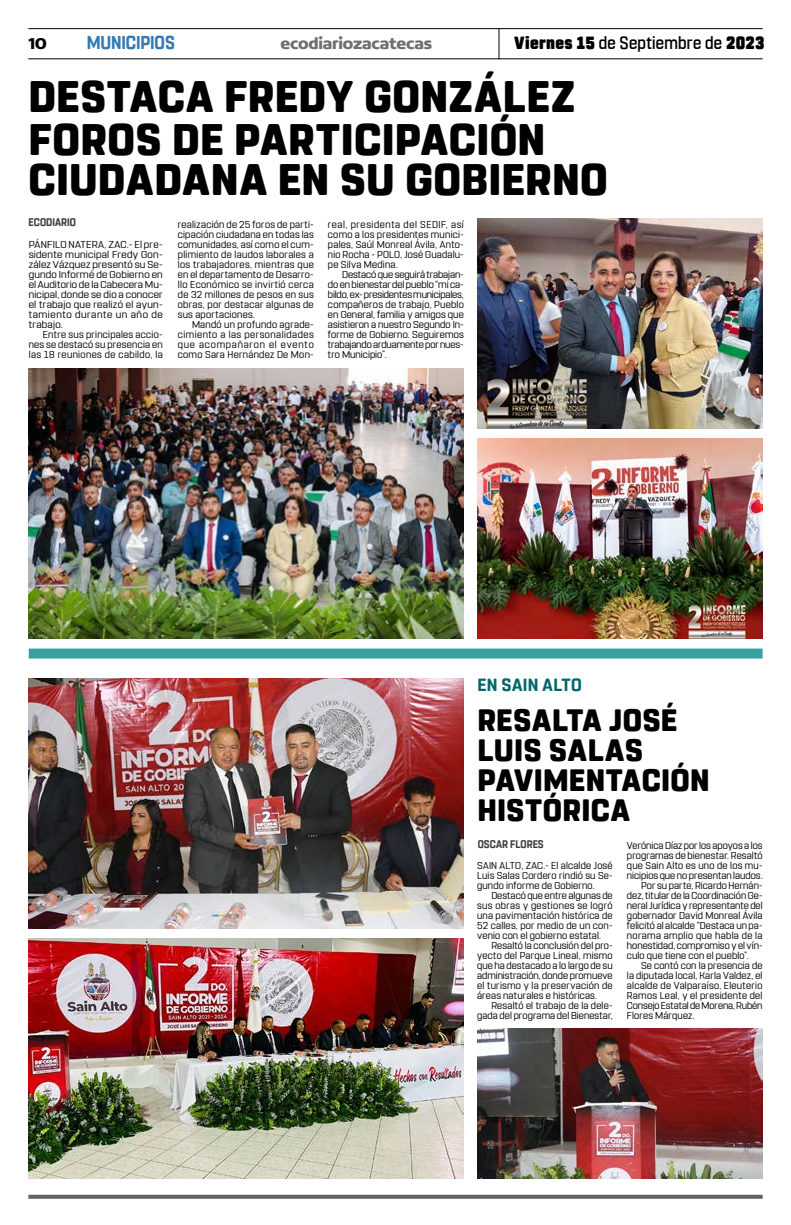
<style>
.page{position:relative;width:791px;height:1225px;background:#fff}
.page>*{position:absolute;margin:0;border:0;box-sizing:border-box;transform-origin:0 0}
.t1{font:800 44px/41.5px "Rohn Rounded";letter-spacing:.01em;color:#000}
.t2{font:800 30.8px/30px "Rohn Rounded";letter-spacing:.01em;color:#000}
.t3{font:700 18.6px "Rohn Rounded";letter-spacing:-.01em;color:#327ab3;scale:.91 1}
.t4{font:500 17.6px "Rohn Rounded";letter-spacing:.015em;color:#000;scale:.91 1}
.t5{font:700 17.6px "Rohn Rounded";letter-spacing:.025em;color:#00666c}
.t6{font:700 16.9px "Concord";letter-spacing:-.01em;color:#706f6f}
.t7{font:700 16.9px "Concord";color:#000}
.t8{font:700 11px "Rohn Rounded";letter-spacing:.005em;color:#3d3d3d;scale:.91 1}
.t9{font:10px/10px "Rohn Rounded";letter-spacing:.02em;color:#000;text-align:justify}
.t10{font:10px/10px "Rohn Rounded";letter-spacing:.02em;color:#000;text-align:justify;scale:1.05 1}
.t11{font:10px "Rohn Rounded";color:#000}
.t12{font:10px "Rohn Rounded";letter-spacing:-.01em;color:#000}
.s1{font-weight:900}
</style>
<div class="page">
<svg style="left:28px;top:1194px;width:735px;height:4px;fill:#616161"></svg>
<hr style="left:28px;top:28px;width:735px;height:1px;background:#000">
<hr style="left:28px;top:58px;width:735px;height:1px;background:#000">
<hr style="left:498px;top:29px;width:1px;height:30px;background:#000">
<div style="left:29px;top:648px;width:733px;height:10px;background:#36a1a1"></div>
<img style="left:28px;top:368px;width:435px;height:270px">
<img style="left:477px;top:218px;width:285px;height:210px">
<img style="left:477px;top:438px;width:286px;height:200px">
<img style="left:28px;top:678px;width:435px;height:250px">
<img style="left:477px;top:1028px;width:285px;height:150px">
<img style="left:28px;top:938px;width:435px;height:240px">
<h3 class="t7" style="left:28px;top:33px;width:20px">10</h3>
<h3 class="t3" style="left:87px;top:32px;width:98px">MUNICIPIOS</h3>
<h3 class="t6" style="left:280px;top:33px;width:153px">ecodiariozacatecas</h3>
<h3 class="t4" style="left:514px;top:33px;width:276px"><span class="s1">Viernes 15</span> de Septiembre de <span class="s1">2023</span></h3>
<h1 class="t1" style="left:28px;top:76px;width:581px">DESTACA FREDY GONZÁLEZ<br>FOROS DE PARTICIPACIÓN<br>CIUDADANA EN SU GOBIERNO</h1>
<p class="t8" style="left:29px;top:216px;width:54px">ECODIARIO</p>
<p class="t9" style="left:178px;top:220px;width:137px">realización de 25 foros de parti&shy;cipación ciudadana en todas las comunidades, así como el cum&shy;plimiento de laudos laborales a los trabajadores, mientras que en el departamento de Desarro&shy;llo Económico se invirtió cerca de 32 millones de pesos en sus obras, por destacar algunas de sus aportaciones.</p>
<p class="t9" style="left:178px;top:320px;width:137px;text-indent:14px">Mandó un profundo agrade&shy;cimiento a las personalidades que acompañaron el evento como Sara Hernández De Mon-</p>
<p class="t10" style="left:29px;top:240px;width:129px">PÁNFILO NATERA, ZAC.- El pre&shy;sidente municipal Fredy Gon&shy;zález Vázquez presentó su Se&shy;gundo Informé de Gobierno en el Auditorio de la Cabecera Mu&shy;nicipal, donde se dio a conocer el trabajo que realizó el ayun&shy;tamiento durante un año de trabajo.</p>
<p class="t9" style="left:29px;top:330px;width:135px;text-indent:14px">Entre sus principales accio&shy;nes se destacó su presencia en las 18 reuniones de cabildo, la</p>
<p class="t9" style="left:328px;top:220px;width:137px">real, presidenta del SEDIF, así como a los presidentes munici&shy;pales, Saúl Monreal Ávila, Anto&shy;nio Rocha - POLO, José Guadalu&shy;pe Silva Medina.</p>
<p class="t9" style="left:328px;top:270px;width:137px;text-indent:14px">Destacó que seguirá trabajan&shy;do en bienestar del pueblo “mi ca&shy;bildo, ex- presidentes municipales, compañeros de trabajo, Pueblo en General, familia y amigos que asistieron a nuestro Segundo In&shy;forme de Gobierno. Seguiremos trabajando arduamente por nues&shy;tro Municipio”.</p>
<h3 class="t5" style="left:477px;top:675px;width:106px">EN SAIN ALTO</h3>
<h2 class="t2" style="left:477px;top:705px;width:234px">RESALTA JOSÉ<br>LUIS SALAS<br>PAVIMENTACIÓN<br>HISTÓRICA</h2>
<p class="t9" style="left:477px;top:860px;width:137px">SAIN ALTO, ZAC.- El alcalde José Luis Salas Cordero rindió su Se&shy;gundo informe de Gobierno.</p>
<p class="t9" style="left:477px;top:890px;width:137px;text-indent:14px">Destacó que entre algunas de sus obras y gestiones se logró una pavimentación histórica de 52 calles, por medio de un con&shy;venio con el gobierno estatal.</p>
<p class="t9" style="left:477px;top:940px;width:137px;text-indent:14px">Resaltó la conclusión del pro&shy;yecto del Parque Lineal, mismo que ha destacado a lo largo de su administración, donde promueve el turismo y la preservación de áreas naturales e históricas.</p>
<p class="t9" style="left:477px;top:1000px;width:137px;text-align:right">Resaltó el trabajo de la dele&shy;gada del programa del Bienestar,</p>
<p class="t8" style="left:478px;top:838px;width:74px">OSCAR FLORES</p>
<p class="t11" style="left:627px;top:839px;width:137px">Verónica Díaz por los apoyos a los</p>
<p class="t9" style="left:627px;top:850px;width:137px">programas de bienestar. Resaltó</p>
<p class="t9" style="left:627px;top:860px;width:137px">que Sain Alto es uno de los mu-</p>
<p class="t11" style="left:627px;top:869px;width:137px">nicipios que no presentan laudos.</p>
<p class="t9" style="left:641px;top:880px;width:123px">Por su parte, Ricardo Hernán-</p>
<p class="t9" style="left:627px;top:890px;width:137px">dez, titular de la Coordinación Ge-</p>
<p class="t11" style="left:627px;top:899px;width:137px">neral Jurídica y representante del</p>
<p class="t9" style="left:627px;top:910px;width:137px">gobernador David Monreal Ávila</p>
<p class="t9" style="left:627px;top:920px;width:137px">felicitó al alcalde “Destaca un pa-</p>
<p class="t9" style="left:627px;top:930px;width:137px">norama amplio que habla de la</p>
<p class="t9" style="left:627px;top:940px;width:137px">honestidad, compromiso y el vín-</p>
<p class="t9" style="left:627px;top:950px;width:123px">culo que tiene con el pueblo”.</p>
<p class="t9" style="left:641px;top:960px;width:123px">Se contó con la presencia de</p>
<p class="t9" style="left:627px;top:970px;width:137px">la diputada local, Karla Valdez, el</p>
<p class="t9" style="left:627px;top:980px;width:137px">alcalde de Valparaíso, Eleuterio</p>
<p class="t9" style="left:627px;top:990px;width:137px">Ramos Leal, y el presidente del</p>
<p class="t12" style="left:627px;top:999px;width:137px">Consejo Estatal de Morena, Rubén</p>
<p class="t9" style="left:627px;top:1010px;width:69px">Flores Márquez.</p>
</div>
